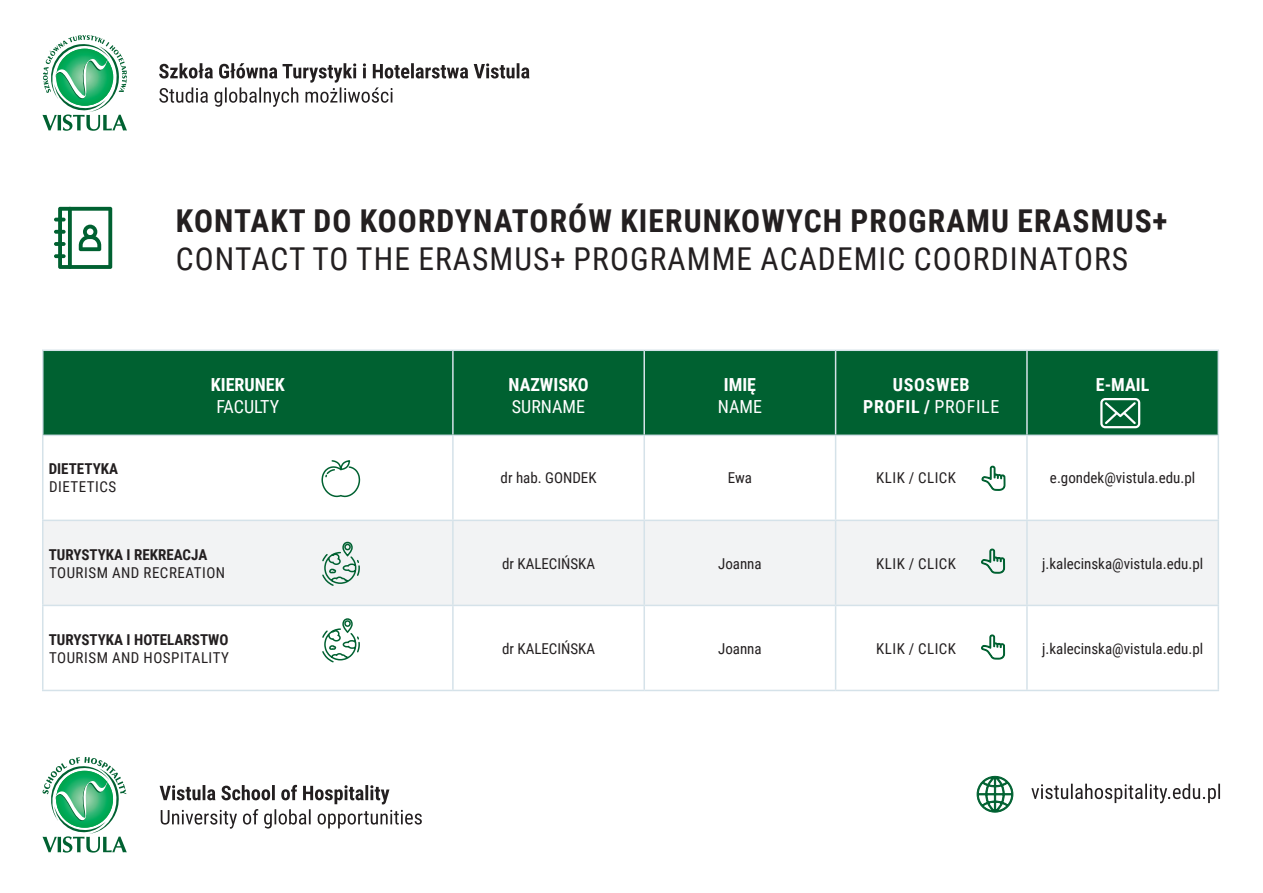
<style>
.page{position:relative;width:1263px;height:893px;background:#fff}
.page>*{position:absolute;margin:0;border:0;box-sizing:border-box;transform-origin:0 0}
.t1{font:700 31.5px "Roboto Condensed";letter-spacing:.035em;color:#231f20}
.t2{font:31.5px "Roboto Condensed";letter-spacing:.035em;color:#231f20}
.t3{font:700 18px "Roboto Condensed";color:#fff}
.t4{font:18px "Roboto Condensed";color:#fff}
.t5{font:700 18px "Roboto Condensed";letter-spacing:.035em;color:#fff}
.t6{font:15px "Roboto Condensed";color:#231f20}
.t7{font:15px "Roboto Condensed";letter-spacing:.035em;color:#231f20}
.t8{font:700 15px "Roboto Condensed";color:#231f20}
.s1{font-weight:400}
</style>
<div class="page">
<svg style="left:159px;top:63px;width:370px;height:44px"></svg>
<svg style="left:42px;top:35px;width:85px;height:96px"></svg>
<svg style="left:1031px;top:784px;width:189px;height:19px"></svg>
<svg style="left:977px;top:776px;width:36px;height:36px"></svg>
<svg style="left:160px;top:785px;width:262px;height:44px"></svg>
<svg style="left:43px;top:757px;width:84px;height:96px"></svg>
<svg style="left:1103px;top:349px;width:40px;height:1px"></svg>
<div style="left:44px;top:351px;width:1173px;height:84px;background:#006131"></div>
<div style="left:44px;top:521px;width:1173px;height:84px;background:#f2f3f4"></div>
<hr style="left:42px;top:350px;width:410px;height:1px;background:#d5e2e9">
<hr style="left:42px;top:351px;width:2px;height:84px;background:#d5e2e9">
<hr style="left:452px;top:350px;width:192px;height:1px;background:#d5e2e9">
<hr style="left:452px;top:351px;width:2px;height:84px;background:#d5e2e9">
<hr style="left:452px;top:436px;width:2px;height:84px;background:#d5e2e9">
<hr style="left:452px;top:521px;width:2px;height:84px;background:#d5e2e9">
<hr style="left:452px;top:606px;width:2px;height:84px;background:#d5e2e9">
<hr style="left:644px;top:350px;width:192px;height:1px;background:#d5e2e9">
<hr style="left:643px;top:351px;width:2px;height:84px;background:#d5e2e9">
<hr style="left:643px;top:436px;width:2px;height:84px;background:#d5e2e9">
<hr style="left:643px;top:521px;width:2px;height:84px;background:#d5e2e9">
<hr style="left:643px;top:606px;width:2px;height:84px;background:#d5e2e9">
<hr style="left:836px;top:350px;width:191px;height:1px;background:#d5e2e9">
<hr style="left:835px;top:351px;width:1px;height:84px;background:#d5e2e9">
<hr style="left:835px;top:436px;width:1px;height:84px;background:#d5e2e9">
<hr style="left:835px;top:521px;width:1px;height:84px;background:#d5e2e9">
<hr style="left:835px;top:606px;width:1px;height:84px;background:#d5e2e9">
<hr style="left:1027px;top:350px;width:192px;height:1px;background:#d5e2e9">
<hr style="left:1026px;top:351px;width:2px;height:84px;background:#d5e2e9">
<hr style="left:1217px;top:351px;width:2px;height:84px;background:#d5e2e9">
<hr style="left:1026px;top:436px;width:2px;height:84px;background:#d5e2e9">
<hr style="left:1026px;top:521px;width:2px;height:84px;background:#d5e2e9">
<hr style="left:1026px;top:606px;width:2px;height:84px;background:#d5e2e9">
<hr style="left:42px;top:435px;width:411px;height:1px;background:#d5e2e9">
<hr style="left:42px;top:436px;width:2px;height:84px;background:#d5e2e9">
<hr style="left:453px;top:435px;width:191px;height:1px;background:#d5e2e9">
<hr style="left:644px;top:435px;width:192px;height:1px;background:#d5e2e9">
<hr style="left:836px;top:435px;width:191px;height:1px;background:#d5e2e9">
<hr style="left:1027px;top:435px;width:192px;height:1px;background:#d5e2e9">
<hr style="left:1217px;top:436px;width:2px;height:84px;background:#d5e2e9">
<hr style="left:42px;top:520px;width:411px;height:1px;background:#d5e2e9">
<hr style="left:42px;top:521px;width:2px;height:84px;background:#d5e2e9">
<hr style="left:453px;top:520px;width:191px;height:1px;background:#d5e2e9">
<hr style="left:644px;top:520px;width:192px;height:1px;background:#d5e2e9">
<hr style="left:836px;top:520px;width:191px;height:1px;background:#d5e2e9">
<hr style="left:1027px;top:520px;width:192px;height:1px;background:#d5e2e9">
<hr style="left:1217px;top:521px;width:2px;height:84px;background:#d5e2e9">
<hr style="left:42px;top:605px;width:411px;height:1px;background:#d5e2e9">
<hr style="left:42px;top:606px;width:2px;height:84px;background:#d5e2e9">
<hr style="left:453px;top:605px;width:191px;height:1px;background:#d5e2e9">
<hr style="left:644px;top:605px;width:192px;height:1px;background:#d5e2e9">
<hr style="left:836px;top:605px;width:191px;height:1px;background:#d5e2e9">
<hr style="left:1027px;top:605px;width:192px;height:1px;background:#d5e2e9">
<hr style="left:1217px;top:606px;width:2px;height:84px;background:#d5e2e9">
<hr style="left:42px;top:690px;width:411px;height:1px;background:#d5e2e9">
<hr style="left:453px;top:690px;width:191px;height:1px;background:#d5e2e9">
<hr style="left:644px;top:690px;width:192px;height:1px;background:#d5e2e9">
<hr style="left:836px;top:690px;width:191px;height:1px;background:#d5e2e9">
<hr style="left:1027px;top:690px;width:192px;height:1px;background:#d5e2e9">
<svg style="left:1100px;top:398px;width:40px;height:30px"></svg>
<svg style="left:54px;top:207px;width:58px;height:62px"></svg>
<svg style="left:54px;top:230px;width:12px;height:4px"></svg>
<svg style="left:54px;top:242px;width:12px;height:4px"></svg>
<svg style="left:54px;top:254px;width:12px;height:4px"></svg>
<svg style="left:981px;top:465px;width:25px;height:26px"></svg>
<svg style="left:980px;top:547px;width:26px;height:28px"></svg>
<svg style="left:981px;top:634px;width:25px;height:26px"></svg>
<svg style="left:322px;top:618px;width:38px;height:45px"></svg>
<svg style="left:321px;top:541px;width:40px;height:46px"></svg>
<svg style="left:321px;top:460px;width:40px;height:38px"></svg>
<p class="t1" style="left:176px;top:199px;width:993px">KONTAKT DO KOORDYNATORÓW KIERUNKOWYCH PROGRAMU ERASMUS+</p>
<p class="t2" style="left:176px;top:237px;width:954px">CONTACT TO THE ERASMUS+ PROGRAMME ACADEMIC COORDINATORS</p>
<p class="t8" style="left:49px;top:459px;width:71px">DIETETYKA</p>
<p class="t7" style="left:49px;top:477px;width:69px">DIETETICS</p>
<p class="t3" style="left:211px;top:372px;width:75px">KIERUNEK</p>
<p class="t4" style="left:216px;top:394px;width:64px">FACULTY</p>
<p class="t8" style="left:49px;top:544px;width:160px">TURYSTYKA I REKREACJA</p>
<p class="t7" style="left:49px;top:562px;width:178px">TOURISM AND RECREATION</p>
<p class="t8" style="left:49px;top:629px;width:181px">TURYSTYKA I HOTELARSTWO</p>
<p class="t7" style="left:49px;top:647px;width:181px">TOURISM AND HOSPITALITY</p>
<p class="t3" style="left:508px;top:372px;width:82px">NAZWISKO</p>
<p class="t4" style="left:512px;top:394px;width:75px">SURNAME</p>
<p class="t3" style="left:724px;top:372px;width:34px">IMIĘ</p>
<p class="t4" style="left:718px;top:394px;width:46px">NAME</p>
<p class="t5" style="left:893px;top:372px;width:78px">USOSWEB</p>
<p class="t3" style="left:863px;top:394px;width:137px">PROFIL / <span class="s1">PROFILE</span></p>
<p class="t3" style="left:1096px;top:372px;width:55px">E-MAIL</p>
<p class="t6" style="left:501px;top:468px;width:98px">dr hab. GONDEK</p>
<p class="t6" style="left:728px;top:468px;width:26px">Ewa</p>
<p class="t7" style="left:876px;top:468px;width:81px">KLIK / CLICK</p>
<p class="t6" style="left:1050px;top:468px;width:147px">e.gondek@vistula.edu.pl</p>
<p class="t6" style="left:502px;top:553px;width:94px">dr KALECIŃSKA</p>
<p class="t6" style="left:718px;top:553px;width:45px">Joanna</p>
<p class="t7" style="left:876px;top:553px;width:81px">KLIK / CLICK</p>
<p class="t6" style="left:1042px;top:553px;width:163px">j.kalecinska@vistula.edu.pl</p>
<p class="t6" style="left:502px;top:638px;width:94px">dr KALECIŃSKA</p>
<p class="t6" style="left:718px;top:638px;width:45px">Joanna</p>
<p class="t7" style="left:876px;top:638px;width:81px">KLIK / CLICK</p>
<p class="t6" style="left:1042px;top:638px;width:163px">j.kalecinska@vistula.edu.pl</p>
</div>
